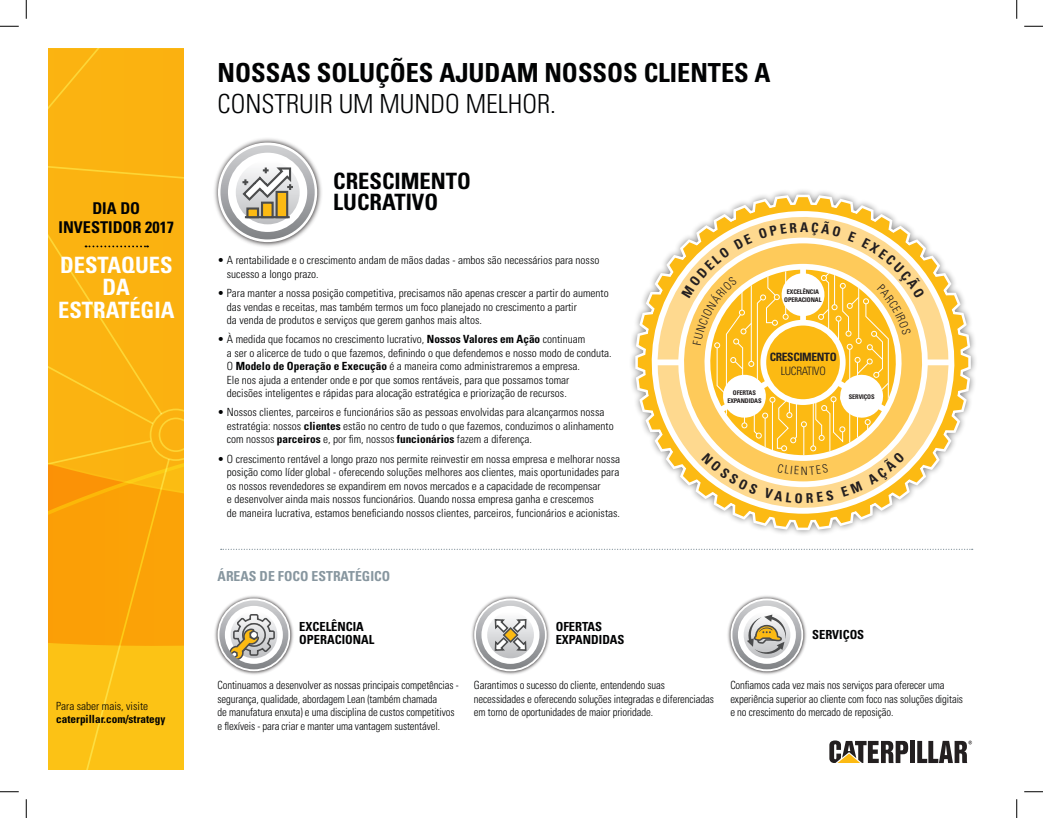
<style>
.page{position:relative;width:1043px;height:818px;background:#fff}
.page>*{position:absolute;margin:0;border:0;box-sizing:border-box;transform-origin:0 0}
.t1{font:700 condensed 26.25px "Univers LT Std";color:#010203}
.t2{font:300 condensed 26.25px "Univers LT Std";color:#010203}
.t3{font:700 condensed 22.5px/22.5px "Univers LT Std";color:#fff;text-align:center}
.t4{font:700 condensed 22.5px/21.2px "Univers LT Std";color:#010203}
.t5{font:700 condensed 16.25px/18.8px "Univers LT Std";color:#010203;text-align:center}
.t6{font:700 condensed 13.75px "Univers LT Std";color:#87969f}
.t7{font:700 condensed 12.5px/13.8px "Univers LT Std";color:#010203}
.t8{font:700 condensed 11.5px "Univers LT Std";letter-spacing:-.03em;color:#231f20}
.t9{font:300 condensed 11.5px "Univers LT Std";letter-spacing:-.03em;color:#231f20}
.t10{font:300 condensed 11.25px/13.5px "Univers LT Std";color:#010203}
.t11{font:300 condensed 11.25px/13.5px "Univers LT Std";color:#010203;scale:.95 1}
.t12{font:700 condensed 11.25px "Univers LT Std";color:#010203}
.t13{font:700 condensed 6.38px/7.6px "Univers LT Std";letter-spacing:-.015em;color:#231f20;text-align:center}
.s1{font-weight:700}
</style>
<div class="page">
<div style="left:49px;top:49px;width:135px;height:114px;background:#fbb210"></div>
<svg style="left:49px;top:515px;width:135px;height:254px;background:#fbb10d"></svg>
<svg style="left:54px;top:515px;width:117px;height:254px;background:#fbb10d"></svg>
<div style="left:49px;top:49px;width:56px;height:97px;background:#fbb311"></div>
<svg style="left:49px;top:537px;width:34px;height:232px;background:#fbb10e"></svg>
<div style="left:909px;top:740px;width:5px;height:23px;background:#231f20"></div>
<svg style="left:829px;top:740px;width:79px;height:23px"></svg>
<svg style="left:917px;top:740px;width:55px;height:23px"></svg>
<img style="left:471px;top:595px;width:79px;height:80px">
<svg style="left:474px;top:598px;width:73px;height:73px"></svg>
<svg style="left:476px;top:600px;width:69px;height:69px"></svg>
<img style="left:727px;top:595px;width:80px;height:80px">
<svg style="left:730px;top:598px;width:73px;height:73px"></svg>
<svg style="left:732px;top:600px;width:69px;height:69px"></svg>
<svg style="left:221px;top:548px;width:751px;height:2px"></svg>
<svg style="left:49px;top:163px;width:135px;height:352px;background:#fab110"></svg>
<svg style="left:631px;top:317px;width:344px;height:91px"></svg>
<svg style="left:637px;top:196px;width:332px;height:332px"></svg>
<svg style="left:664px;top:240px;width:278px;height:244px"></svg>
<svg style="left:667px;top:237px;width:271px;height:250px;fill:#fed98f"></svg>
<div style="left:923px;top:359px;width:28px;height:6px;background:#fff"></div>
<div style="left:654px;top:359px;width:28px;height:6px;background:#fff"></div>
<img style="left:214px;top:138px;width:108px;height:109px">
<svg style="left:218px;top:142px;width:99px;height:100px"></svg>
<svg style="left:220px;top:145px;width:95px;height:94px"></svg>
<img style="left:214px;top:595px;width:80px;height:80px">
<svg style="left:217px;top:598px;width:73px;height:73px"></svg>
<svg style="left:219px;top:600px;width:69px;height:69px"></svg>
<svg style="left:0;top:25px;width:19px;height:2px"></svg>
<svg style="left:1024px;top:25px;width:18px;height:2px"></svg>
<svg style="left:0;top:791px;width:19px;height:1px"></svg>
<svg style="left:1024px;top:791px;width:18px;height:1px"></svg>
<svg style="left:25px;top:0;width:2px;height:19px"></svg>
<svg style="left:25px;top:799px;width:2px;height:19px"></svg>
<svg style="left:1016px;top:0;width:1px;height:19px"></svg>
<svg style="left:1016px;top:799px;width:1px;height:19px"></svg>
<svg style="left:681px;top:221px;width:243px;height:282px"></svg>
<h3 class="t5" style="left:58px;top:198px;width:117px">DIA DO<br>INVESTIDOR 2017</h3>
<h2 class="t3" style="left:58px;top:253px;width:118px">DESTAQUES<br>DA<br>ESTRATÉGIA</h2>
<p class="t10" style="left:56px;top:699px;width:93px">Para saber mais, visite</p>
<p class="t12" style="left:56px;top:712px;width:111px">caterpillar.com/strategy</p>
<h1 class="t1" style="left:218px;top:56px;width:554px">NOSSAS SOLUÇÕES AJUDAM NOSSOS CLIENTES A</h1>
<h1 class="t2" style="left:218px;top:88px;width:340px">CONSTRUIR UM MUNDO MELHOR.</h1>
<h2 class="t4" style="left:333px;top:170px;width:139px">CRESCIMENTO<br>LUCRATIVO</h2>
<p class="t10" style="left:227px;top:254px;width:374px;text-indent:-9px">• A rentabilidade e o crescimento andam de mãos dadas - ambos são necessários para nosso sucesso a longo prazo.</p>
<p class="t10" style="left:227px;top:286px;width:383px;text-indent:-9px">• Para manter a nossa posição competitiva, precisamos não apenas crescer a partir do aumento das vendas e receitas, mas também termos um foco planejado no crescimento a partir<br>da venda de produtos e serviços que gerem ganhos mais altos.</p>
<p class="t10" style="left:227px;top:332px;width:386px;text-indent:-9px">• À medida que focamos no crescimento lucrativo, <span class="s1">Nossos Valores em Ação</span> continuam<br>a ser o alicerce de tudo o que fazemos, definindo o que defendemos e nosso modo de conduta.<br>O <span class="s1">Modelo de Operação e Execução</span> é a maneira como administraremos a empresa.<br>Ele nos ajuda a entender onde e por que somos rentáveis, para que possamos tomar<br>decisões inteligentes e rápidas para alocação estratégica e priorização de recursos.</p>
<p class="t10" style="left:227px;top:405px;width:388px;text-indent:-9px">• Nossos clientes, parceiros e funcionários são as pessoas envolvidas para alcançarmos nossa estratégia: nossos <span class="s1">clientes</span> estão no centro de tudo o que fazemos, conduzimos o alinhamento com nossos <span class="s1">parceiros</span> e, por fim, nossos <span class="s1">funcionários</span> fazem a diferença.</p>
<p class="t10" style="left:227px;top:452px;width:394px;text-indent:-9px">• O crescimento rentável a longo prazo nos permite reinvestir em nossa empresa e melhorar nossa posição como líder global - oferecendo soluções melhores aos clientes, mais oportunidades para os nossos revendedores se expandirem em novos mercados e a capacidade de recompensar<br>e desenvolver ainda mais nossos funcionários. Quando nossa empresa ganha e crescemos<br>de maneira lucrativa, estamos beneficiando nossos clientes, parceiros, funcionários e acionistas.</p>
<p class="t6" style="left:218px;top:567px;width:174px">ÁREAS DE FOCO ESTRATÉGICO</p>
<p class="t13" style="left:784px;top:288px;width:39px">EXCELÊNCIA<br>OPERACIONAL</p>
<p class="t8" style="left:769px;top:350px;width:68px">CRESCIMENTO</p>
<p class="t9" style="left:780px;top:364px;width:47px">LUCRATIVO</p>
<p class="t13" style="left:727px;top:389px;width:36px">OFERTAS<br>EXPANDIDAS</p>
<p class="t13" style="left:848px;top:393px;width:27px">SERVIÇOS</p>
<p class="t7" style="left:299px;top:619px;width:77px">EXCELÊNCIA<br>OPERACIONAL</p>
<p class="t7" style="left:812px;top:628px;width:54px">SERVIÇOS</p>
<p class="t7" style="left:555px;top:619px;width:70px">OFERTAS<br>EXPANDIDAS</p>
<p class="t11" style="left:218px;top:678px;width:255px">Continuamos a desenvolver as nossas principais competências - segurança, qualidade, abordagem Lean (também chamada<br>de manufatura enxuta) e uma disciplina de custos competitivos e flexíveis - para criar e manter uma vantagem sustentável.</p>
<p class="t11" style="left:474px;top:678px;width:254px">Garantimos o sucesso do cliente, entendendo suas necessidades e oferecendo soluções integradas e diferenciadas em torno de oportunidades de maior prioridade.</p>
<p class="t11" style="left:730px;top:678px;width:246px">Confiamos cada vez mais nos serviços para oferecer uma experiência superior ao cliente com foco nas soluções digitais e no crescimento do mercado de reposição.</p>
</div>
